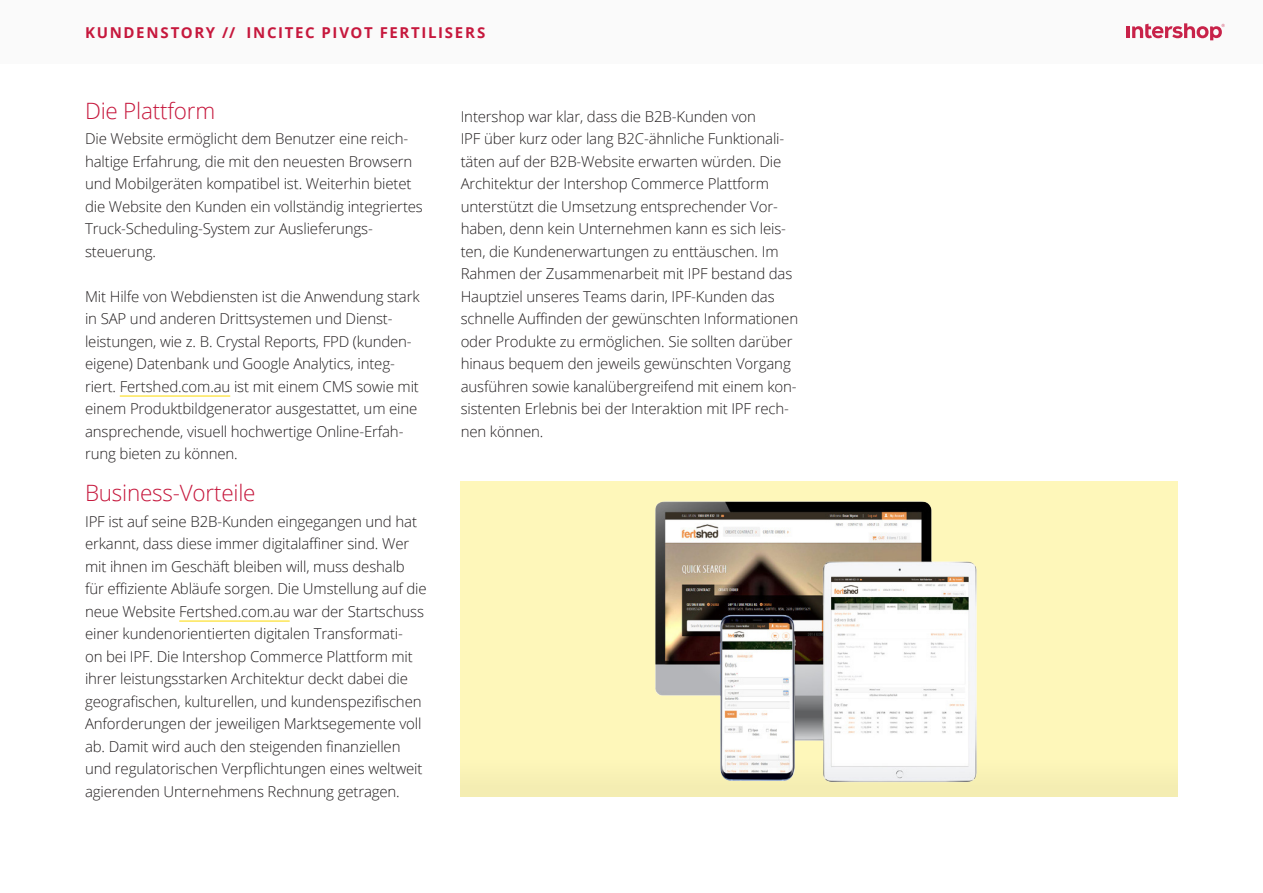
<style>
.page{position:relative;width:1263px;height:893px;background:#fff}
.page>*{position:absolute;margin:0;border:0;box-sizing:border-box;transform-origin:0 0}
.t1{font:300 22.5px "Open Sans";letter-spacing:-.01em;color:#c6183d}
.t2{font:300 15px/22.5px "Open Sans";letter-spacing:-.01em;color:#231f20}
.t3{font:700 15px "Open Sans";letter-spacing:.11em;color:#c6183d}
</style>
<div class="page">
<div style="left:461px;top:482px;width:717px;height:314px;background:#fef7ba"></div>
<img style="left:655px;top:501px;width:322px;height:259px">
<svg style="left:461px;top:760px;width:717px;height:37px;fill:#f5efb4"></svg>
<hr style="left:120px;top:396px;width:110px;height:1px;background:#fcd900">
<hr style="left:179px;top:621px;width:111px;height:1px;background:#fcd900">
<div style="left:0;top:0;width:1263px;height:64px;background:#fafafa"></div>
<hr style="left:1126px;top:26px;width:4px;height:12px;background:#c82249">
<svg style="left:1132px;top:23px;width:93px;height:17px"></svg>
<p class="t3" style="left:85px;top:22px;width:402px">KUNDENSTORY // INCITEC PIVOT FERTILISERS</p>
<h1 class="t1" style="left:85px;top:95px;width:132px">Die Plattform</h1>
<p class="t2" style="left:85px;top:127px;width:339px">Die Website ermöglicht dem Benutzer eine reich&shy;haltige Erfahrung, die mit den neuesten Browsern und Mobilgeräten kompatibel ist. Weiterhin bietet die Website den Kunden ein vollständig integriertes Truck-Scheduling-System zur Auslieferungs&shy;steuerung.</p>
<p class="t2" style="left:85px;top:284px;width:336px">Mit Hilfe von Webdiensten ist die Anwendung stark in SAP und anderen Drittsystemen und Dienst&shy;leistungen, wie z. B. Crystal Reports, FPD (kunden&shy;eigene) Datenbank und Google Analytics, integ&shy;riert. Fertshed.com.au ist mit einem CMS sowie mit einem Produktbildgenerator ausgestattet, um eine ansprechende, visuell hochwertige Online-Erfah&shy;rung bieten zu können.</p>
<h1 class="t1" style="left:85px;top:477px;width:172px">Business-Vorteile</h1>
<p class="t2" style="left:85px;top:509px;width:343px">IPF ist auf seine B2B-Kunden eingegangen und hat erkannt, dass diese immer digitalaffiner sind. Wer mit ihnen im Geschäft bleiben will, muss deshalb für effiziente Abläufe sorgen. Die Umstellung auf die neue Website Fertshed.com.au war der Startschuss einer kundenorientierten digitalen Transformati-<br>on bei IPF. Die Intershop Commerce Plattform mit ihrer leistungsstarken Architektur deckt dabei die geografischen, kulturellen, und kundenspezifischen Anforderungen der jeweiligen Marktsegemente voll ab. Damit wird auch den steigenden finanziellen und regulatorischen Verpflichtungen eines weltweit agierenden Unternehmens Rechnung getragen.</p>
<p class="t2" style="left:461px;top:104px;width:339px">Intershop war klar, dass die B2B-Kunden von<br>IPF über kurz oder lang B2C-ähnliche Funktionali&shy;täten auf der B2B-Website erwarten würden. Die Architektur der Intershop Commerce Plattform unterstützt die Umsetzung entsprechender Vor&shy;haben, denn kein Unternehmen kann es sich leis&shy;ten, die Kundenerwartungen zu enttäuschen. Im Rahmen der Zusammenarbeit mit IPF bestand das Hauptziel unseres Teams darin, IPF-Kunden das schnelle Auffinden der gewünschten Informationen oder Produkte zu ermöglichen. Sie sollten darüber hinaus bequem den jeweils gewünschten Vorgang ausführen sowie kanalübergreifend mit einem kon&shy;sistenten Erlebnis bei der Interaktion mit IPF rech&shy;nen können.</p>
</div>
